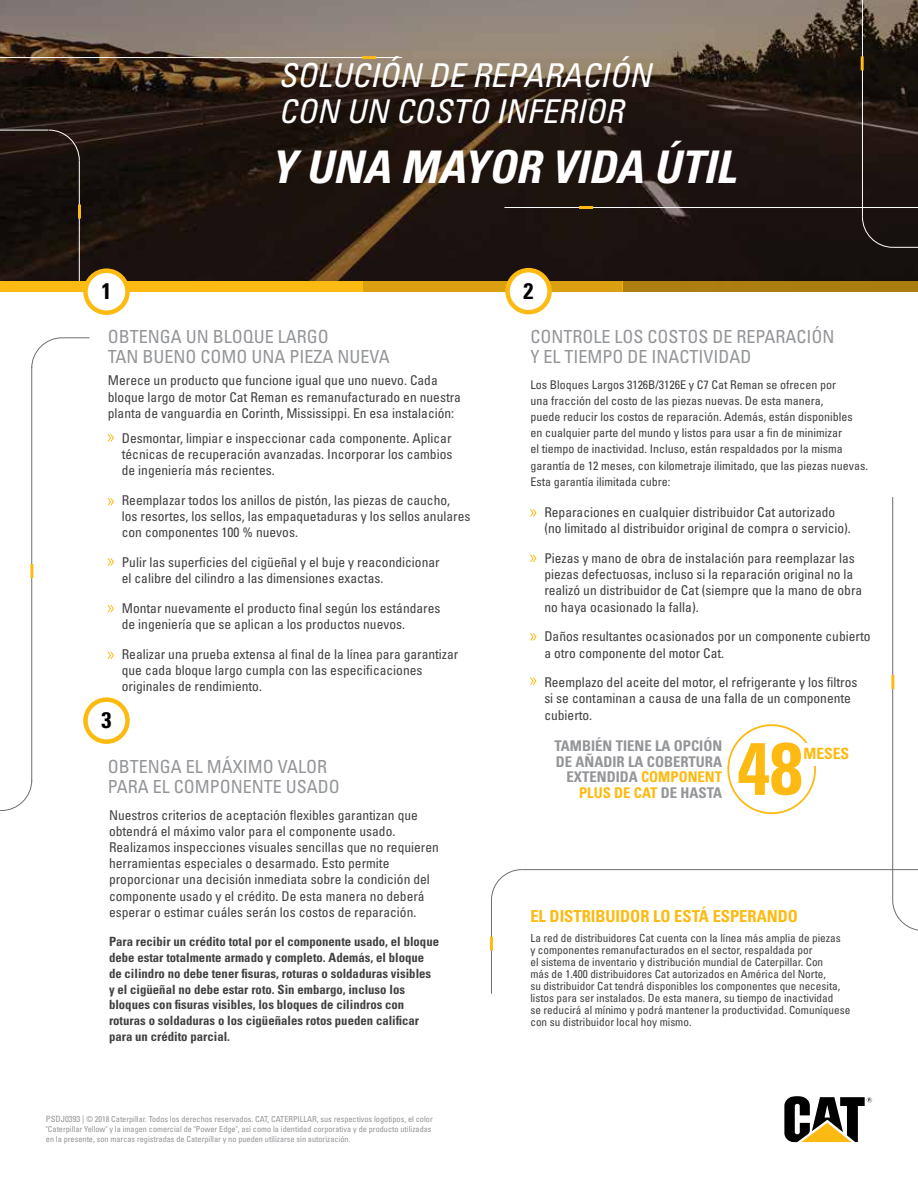
<style>
.page{position:relative;width:918px;height:1188px;background:#fff}
.page>*{position:absolute;margin:0;border:0;box-sizing:border-box;transform-origin:0 0}
.t1{font:74.1px "Univers LTCYR 67 Bold Cond";color:#fdba12}
.t2{font:45px "Univers LTCYR 67 Bold Cond Obl";color:#fff}
.t3{font:32.85px/36px "Univers LTCYR 57 Condensed Obl";color:#fff}
.t4{font:22.5px "Univers LTCYR 67 Bold Cond";color:#000}
.t5{font:condensed 18px/19.5px "Univers LTCYR 57";color:#939598}
.t6{font:16.5px "Univers LTCYR 67 Bold Cond";color:#fdba12}
.t7{font:15.6px "Univers LTCYR 67 Bold Cond";color:#fdba12}
.t8{font:14.7px/15.5px "Univers LTCYR 67 Bold Cond";color:#939598;text-align:right}
.t9{font:condensed 13.5px/16.2px "Univers LTCYR 57";color:#414042}
.t10{font:12.75px/15.8px "Univers LTCYR 67 Bold Cond";color:#414042}
.t11{font:condensed 12px/16.2px "Univers LTCYR 57";color:#414042}
.t12{font:condensed 11.25px/12px "Univers LTCYR 57";color:#414042}
.t13{font:condensed 8.25px/9.9px "Univers LTCYR 57";color:#939598}
.s1{font-size:8.7px}
.s2{color:#fdba12}
</style>
<div class="page">
<img style="left:0;top:0;width:918px;height:281px">
<hr style="left:0;top:57px;width:402px;height:1px;background:#fff">
<hr style="left:504px;top:207px;width:414px;height:1px;background:#fff">
<hr style="left:579px;top:206px;width:14px;height:3px;background:#fdba12">
<hr style="left:362px;top:56px;width:14px;height:3px;background:#fdba12">
<svg style="left:784px;top:1096px;width:88px;height:46px"></svg>
<div style="left:0;top:281px;width:362px;height:11px;background:#fdba12"></div>
<div style="left:362px;top:281px;width:261px;height:11px;background:#daa011"></div>
<div style="left:623px;top:281px;width:295px;height:11px;background:#ab7d10"></div>
<svg style="left:862px;top:216px;width:56px;height:32px;background:#211a18"></svg>
<hr style="left:862px;top:0;width:1px;height:217px;background:#fff">
<hr style="left:861px;top:56px;width:3px;height:14px;background:#fdba12">
<svg style="left:48px;top:130px;width:32px;height:31px"></svg>
<hr style="left:79px;top:161px;width:1px;height:120px;background:#fff">
<hr style="left:0;top:130px;width:48px;height:1px;background:#fff">
<hr style="left:78px;top:205px;width:3px;height:14px;background:#fdba12">
<svg style="left:86px;top:271px;width:42px;height:42px"></svg>
<div style="left:83px;top:268px;width:47px;height:47px;border:4px solid #fdba12;border-radius:50%"></div>
<svg style="left:107px;top:434px;width:7px;height:7px"></svg>
<svg style="left:107px;top:498px;width:7px;height:7px"></svg>
<svg style="left:107px;top:652px;width:7px;height:7px"></svg>
<svg style="left:107px;top:558px;width:7px;height:8px"></svg>
<svg style="left:107px;top:605px;width:7px;height:7px"></svg>
<svg style="left:86px;top:700px;width:42px;height:42px"></svg>
<div style="left:83px;top:697px;width:47px;height:47px;border:4px solid #fdba12;border-radius:50%"></div>
<svg style="left:508px;top:270px;width:42px;height:42px"></svg>
<div style="left:505px;top:268px;width:47px;height:46px;border:4px solid #fdba12;border-radius:50%"></div>
<svg style="left:530px;top:509px;width:7px;height:8px"></svg>
<svg style="left:530px;top:555px;width:7px;height:7px"></svg>
<svg style="left:530px;top:633px;width:7px;height:7px"></svg>
<svg style="left:530px;top:678px;width:7px;height:7px"></svg>
<hr style="left:522px;top:869px;width:396px;height:1px;background:#6d6e71">
<svg style="left:892px;top:900px;width:26px;height:31px"></svg>
<hr style="left:892px;top:497px;width:1px;height:403px;background:#6d6e71">
<hr style="left:491px;top:900px;width:1px;height:94px;background:#6d6e71">
<svg style="left:491px;top:869px;width:31px;height:31px"></svg>
<hr style="left:490px;top:937px;width:3px;height:14px;background:#fdba12">
<hr style="left:891px;top:675px;width:3px;height:14px;background:#fdba12">
<div style="left:727px;top:724px;width:89px;height:90px;border:2px solid #fdba12;border-radius:50%"></div>
<div style="left:803px;top:743px;width:36px;height:23px;background:#fff"></div>
<svg style="left:31px;top:337px;width:58px;height:32px"></svg>
<svg style="left:0;top:781px;width:32px;height:30px"></svg>
<hr style="left:31px;top:367px;width:1px;height:414px;background:#6d6e71">
<hr style="left:30px;top:564px;width:3px;height:14px;background:#fdba12">
<h3 class="t4" style="left:102px;top:277px;width:11px">1</h3>
<h3 class="t3" style="left:279px;top:57px;width:374px">SOLUCIÓN DE REPARACIÓN<br>CON UN COSTO INFERIOR</h3>
<h2 class="t2" style="left:270px;top:139px;width:467px">Y UNA MAYOR VIDA ÚTIL</h2>
<h3 class="t4" style="left:524px;top:277px;width:11px">2</h3>
<h3 class="t5" style="left:108px;top:327px;width:284px">OBTENGA UN BLOQUE LARGO<br>TAN BUENO COMO UNA PIEZA NUEVA</h3>
<h3 class="t5" style="left:530px;top:327px;width:306px">CONTROLE LOS COSTOS DE REPARACIÓN<br>Y EL TIEMPO DE INACTIVIDAD</h3>
<p class="t9" style="left:108px;top:372px;width:355px">Merece un producto que funcione igual que uno nuevo. Cada bloque largo de motor Cat Reman es remanufacturado en nuestra planta de vanguardia en Corinth, Mississippi. En esa instalación:</p>
<h3 class="t4" style="left:102px;top:706px;width:11px">3</h3>
<p class="t9" style="left:122px;top:430px;width:332px;text-align:justify">Desmontar, limpiar e inspeccionar cada componente. Aplicar técnicas de recuperación avanzadas. Incorporar los cambios de ingeniería más recientes.</p>
<p class="t9" style="left:122px;top:492px;width:350px">Reemplazar todos los anillos de pistón, las piezas de caucho,<br>los resortes, los sellos, las empaquetaduras y los sellos anulares con componentes 100 % nuevos.</p>
<p class="t9" style="left:122px;top:554px;width:319px">Pulir las superficies del cigüeñal y el buje y reacondicionar el calibre del cilindro a las dimensiones exactas.</p>
<p class="t9" style="left:122px;top:600px;width:320px">Montar nuevamente el producto final según los estándares de ingeniería que se aplican a los productos nuevos.</p>
<p class="t9" style="left:122px;top:646px;width:338px">Realizar una prueba extensa al final de la línea para garantizar que cada bloque largo cumpla con las especificaciones originales de rendimiento.</p>
<h3 class="t5" style="left:108px;top:757px;width:234px">OBTENGA EL MÁXIMO VALOR<br>PARA EL COMPONENTE USADO</h3>
<p class="t9" style="left:109px;top:806px;width:331px">Nuestros criterios de aceptación flexibles garantizan que obtendrá el máximo valor para el componente usado.<br>Realizamos inspecciones visuales sencillas que no requieren herramientas especiales o desarmado. Esto permite proporcionar una decisión inmediata sobre la condición del componente usado y el crédito. De esta manera no deberá esperar o estimar cuáles serán los costos de reparación.</p>
<p class="t10" style="left:109px;top:934px;width:332px">Para recibir un crédito total por el componente usado, el bloque debe estar totalmente armado y completo. Además, el bloque de cilindro no debe tener fisuras, roturas o soldaduras visibles y el cigüeñal no debe estar roto. Sin embargo, incluso los bloques con fisuras visibles, los bloques de cilindros con roturas o soldaduras o los cigüeñales rotos pueden calificar para un crédito parcial.</p>
<p class="t13" style="left:46px;top:1114px;width:388px"><span class="s1">PSDJ0393 |</span> © 2018 Caterpillar. Todos los derechos reservados. CAT, CATERPILLAR, sus respectivos logotipos, el color "Caterpillar Yellow" y la imagen comercial de "Power Edge", así como la identidad corporativa y de producto utilizadas en la presente, son marcas registradas de Caterpillar y no pueden utilizarse sin autorización.</p>
<p class="t11" style="left:530px;top:376px;width:339px">Los Bloques Largos 3126B/3126E y C7 Cat Reman se ofrecen por<br>una fracción del costo de las piezas nuevas. De esta manera,<br>puede reducir los costos de reparación. Además, están disponibles<br>en cualquier parte del mundo y listos para usar a fin de minimizar<br>el tiempo de inactividad. Incluso, están respaldados por la misma garantía de 12 meses, con kilometraje ilimitado, que las piezas nuevas.<br>Esta garantía ilimitada cubre:</p>
<p class="t9" style="left:544px;top:504px;width:308px">Reparaciones en cualquier distribuidor Cat autorizado (no limitado al distribuidor original de compra o servicio).</p>
<p class="t9" style="left:544px;top:550px;width:319px">Piezas y mano de obra de instalación para reemplazar las piezas defectuosas, incluso si la reparación original no la realizó un distribuidor de Cat (siempre que la mano de obra no haya ocasionado la falla).</p>
<p class="t9" style="left:544px;top:628px;width:328px">Daños resultantes ocasionados por un componente cubierto a otro componente del motor Cat.</p>
<p class="t9" style="left:544px;top:674px;width:315px">Reemplazo del aceite del motor, el refrigerante y los filtros si se contaminan a causa de una falla de un componente cubierto.</p>
<p class="t8" style="left:554px;top:738px;width:169px">TAMBIÉN TIENE LA OPCIÓN<br>DE AÑADIR LA COBERTURA<br>EXTENDIDA <span class="s2">COMPONENT<br>PLUS DE CAT</span> DE HASTA</p>
<h1 class="t1" style="left:737px;top:723px;width:67px">48</h1>
<p class="t7" style="left:803px;top:744px;width:47px">MESES</p>
<p class="t6" style="left:530px;top:906px;width:269px">EL DISTRIBUIDOR LO ESTÁ ESPERANDO</p>
<p class="t12" style="left:530px;top:932px;width:321px">La red de distribuidores Cat cuenta con la línea más amplia de piezas<br>y componentes remanufacturados en el sector, respaldada por<br>el sistema de inventario y distribución mundial de Caterpillar. Con<br>más de 1.400 distribuidores Cat autorizados en América del Norte,<br>su distribuidor Cat tendrá disponibles los componentes que necesita, listos para ser instalados. De esta manera, su tiempo de inactividad<br>se reducirá al mínimo y podrá mantener la productividad. Comuníquese con su distribuidor local hoy mismo.</p>
</div>
